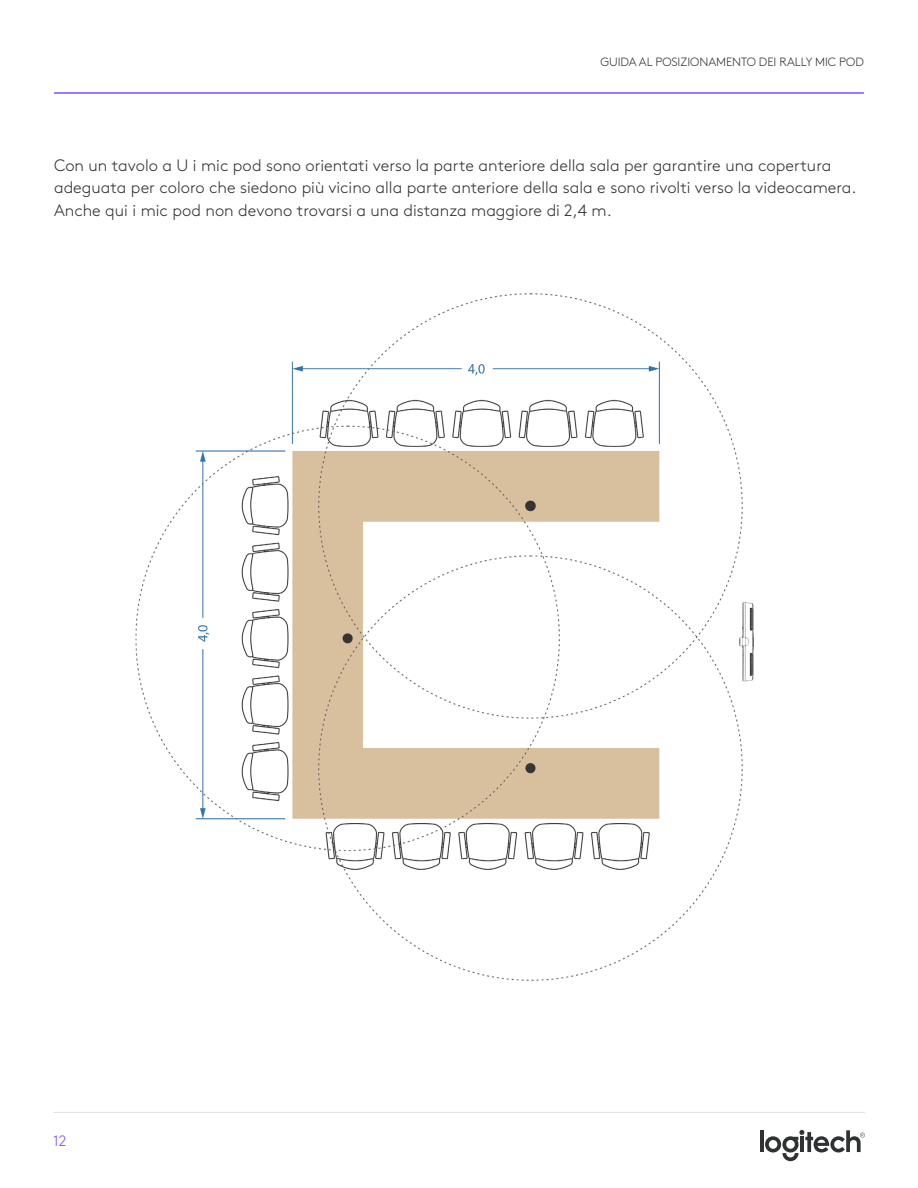
<style>
.page{position:relative;width:918px;height:1188px;background:#fff}
.page>*{position:absolute;margin:0;border:0;box-sizing:border-box;transform-origin:0 0}
.Body{font:300 16.5px/22.5px "Brown Pro";color:#2f3132}
.t1{font:300 15px "Brown Pro";color:#814efa}
.t2{font:300 12px "Brown Pro";letter-spacing:-.005em;color:#2f3132}
</style>
<div class="page">
<hr style="left:760px;top:1130px;width:4px;height:22px;background:#2f3132">
<svg style="left:765px;top:1130px;width:100px;height:31px"></svg>
<hr style="left:800px;top:1137px;width:4px;height:15px;background:#2f3132">
<hr style="left:53px;top:1112px;width:812px;height:1px;background:#e1e2e3">
<hr style="left:54px;top:92px;width:810px;height:2px;background:#814efa">
<img style="left:135px;top:294px;width:619px;height:686px">
<h6 class="t2" style="left:601px;top:53px;width:265px">GUIDA AL POSIZIONAMENTO DEI RALLY MIC POD</h6>
<p class="Body" style="left:54px;top:153px;width:804px">Con un tavolo a U i mic pod sono orientati verso la parte anteriore della sala per garantire una copertura adeguata per coloro che siedono più vicino alla parte anteriore della sala e sono rivolti verso la videocamera.<br>Anche qui i mic pod non devono trovarsi a una distanza maggiore di 2,4 m.</p>
<p class="t1" style="left:53px;top:1130px;width:15px">12</p>
</div>
